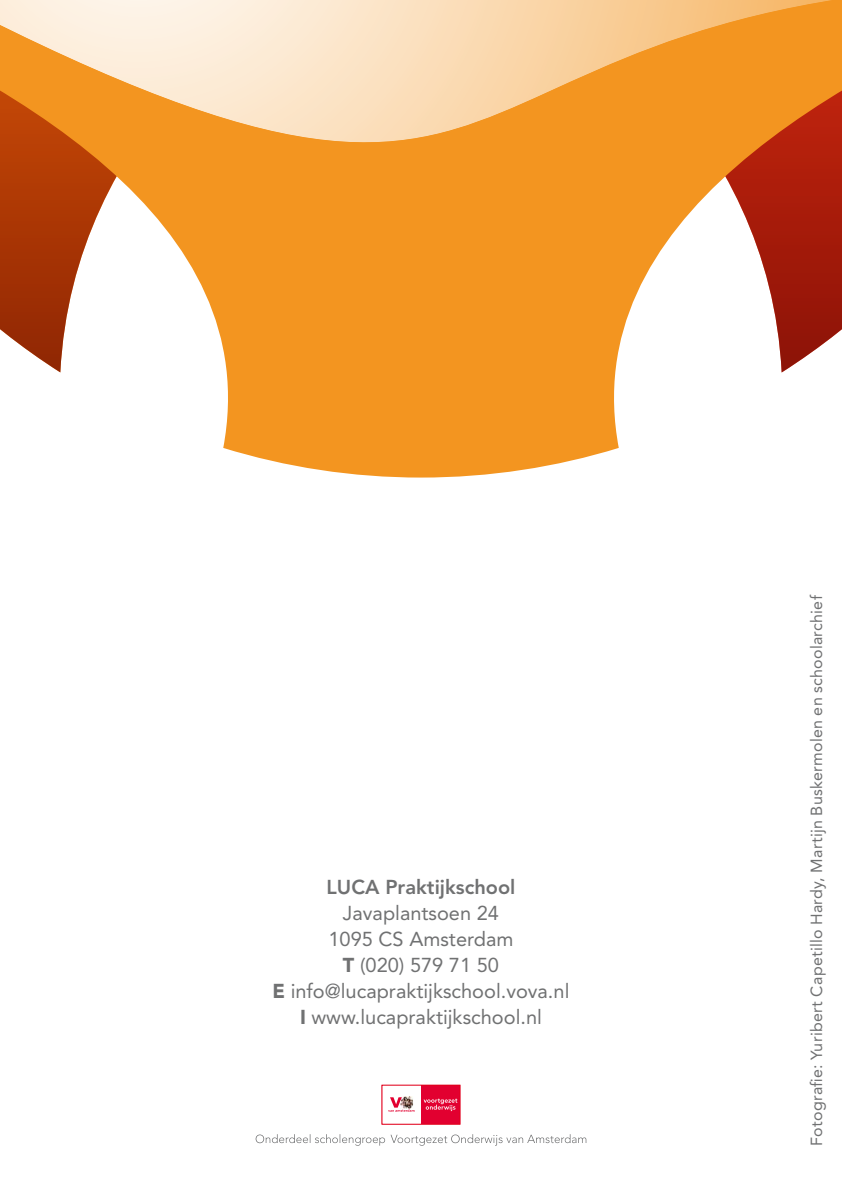
<style>
.page{position:relative;width:842px;height:1191px;background:#fff}
.page>*{position:absolute;margin:0;border:0;box-sizing:border-box;transform-origin:0 0}
.t1{font:20px/26px "Avenir LT Std";color:#707172;text-align:center}
.t2{font:800 20px "Avenir LT Std";color:#707172}
.t3{font:16px "Avenir LT Std";letter-spacing:.015em;color:#707172}
.s1{font-weight:900}
</style>
<div class="page">
<svg style="left:388px;top:1087px;width:70px;height:35px"></svg>
<div style="left:382px;top:1085px;width:78px;height:39px;border:1px solid #e2001a"></div>
<svg style="left:391px;top:1134px;width:195px;height:11px"></svg>
<svg style="left:256px;top:1134px;width:129px;height:11px"></svg>
<svg style="left:0;top:142px;width:842px;height:335px;fill:#f39520"></svg>
<svg style="left:0;top:0;width:842px;height:142px;background:#f5bd7b"></svg>
<p class="t2" style="left:327px;top:875px;width:190px">LUCA Praktijkschool</p>
<p class="t1" style="left:273px;top:900px;width:298px">Javaplantsoen 24<br>1095 CS Amsterdam<br><span class="s1">T</span> (020) 579 71 50<br><span class="s1">E</span> info@lucapraktijkschool.vova.nl<br><span class="s1">I</span> www.lucapraktijkschool.nl</p>
<p class="t3" style="left:807px;top:1145px;width:552px;rotate:-90deg">Fotografie: Yuribert Capetillo Hardy, Martijn Buskermolen en schoolarchief</p>
</div>
